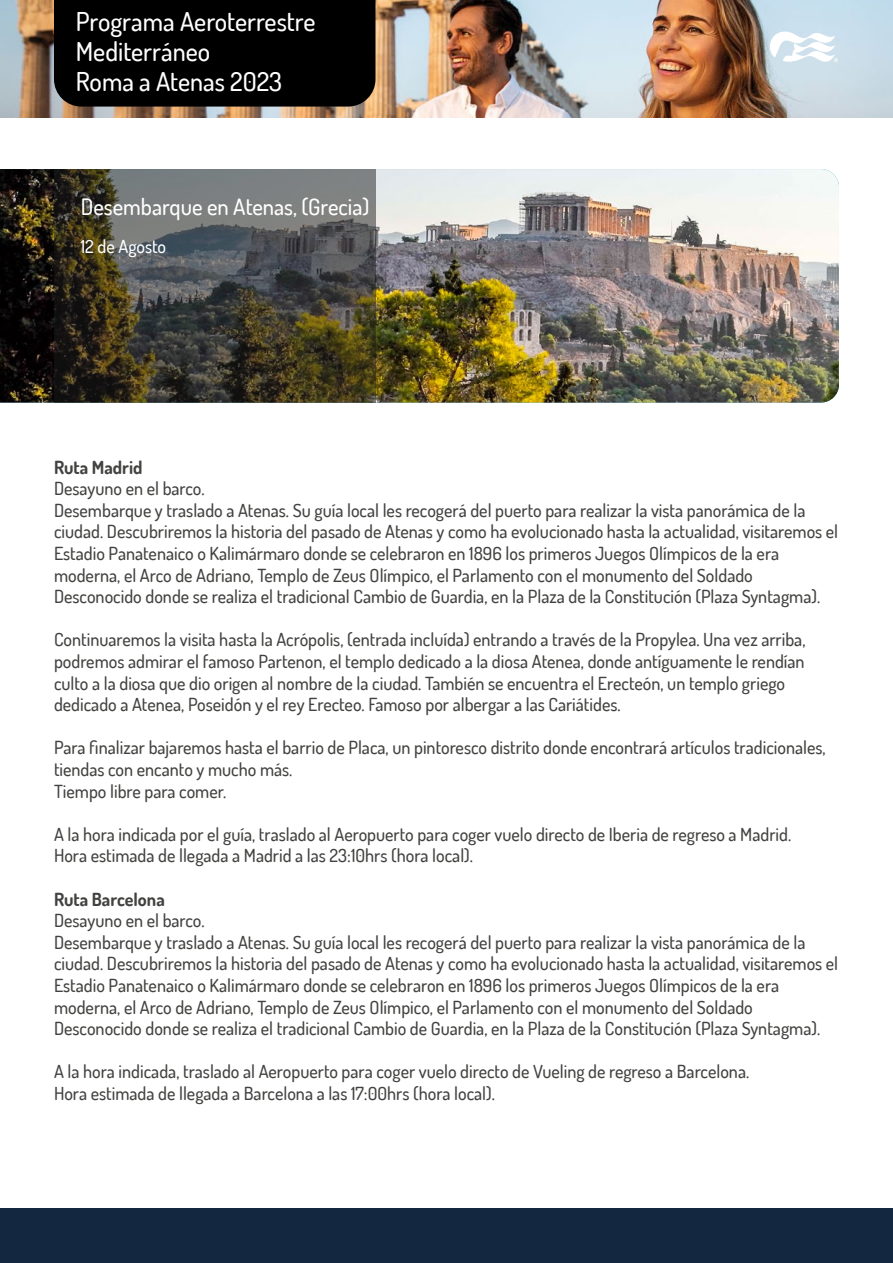
<style>
.page{position:relative;width:893px;height:1263px;background:#fff}
.page>*{position:absolute;margin:0;border:0;box-sizing:border-box;transform-origin:0 0}
.t1{font:500 25.95px/30px "Dosis";color:#fff}
.t2{font:500 22.5px "Dosis";color:#fff}
.t3{font:500 18px/21.6px "Dosis";color:#424340}
.t4{font:700 18px "Dosis";color:#424340}
.t5{font:500 18px "Dosis";color:#fff}
</style>
<div class="page">
<img style="left:0;top:0;width:893px;height:118px">
<div style="left:0;top:1209px;width:893px;height:54px;background:#142740"></div>
<img style="left:0;top:169px;width:839px;height:234px">
<svg style="left:54px;top:169px;width:321px;height:234px;background:#4c4b42"></svg>
<div style="left:54px;top:0;width:321px;height:107px;background:#000"></div>
<svg style="left:770px;top:30px;width:68px;height:37px"></svg>
<h1 class="t1" style="left:76px;top:5px;width:241px">Programa Aeroterrestre<br>Mediterráneo<br>Roma a Atenas 2023</h1>
<p class="t2" style="left:81px;top:192px;width:290px">Desembarque en Atenas, (Grecia)</p>
<p class="t5" style="left:81px;top:235px;width:87px">12 de Agosto</p>
<p class="t4" style="left:54px;top:455px;width:90px">Ruta Madrid</p>
<p class="t3" style="left:54px;top:477px;width:786px">Desayuno en el barco.<br>Desembarque y traslado a Atenas. Su guía local les recogerá del puerto para realizar la vista panorámica de la ciudad. Descubriremos la historia del pasado de Atenas y como ha evolucionado hasta la actualidad, visitaremos el Estadio Panatenaico o Kalimármaro donde se celebraron en 1896 los primeros Juegos Olímpicos de la era moderna, el Arco de Adriano, Templo de Zeus Olímpico, el Parlamento con el monumento del Soldado Desconocido donde se realiza el tradicional Cambio de Guardia, en la Plaza de la Constitución (Plaza Syntagma).</p>
<p class="t3" style="left:54px;top:628px;width:753px">Continuaremos la visita hasta la Acrópolis, (entrada incluída) entrando a través de la Propylea. Una vez arriba, podremos admirar el famoso Partenon, el templo dedicado a la diosa Atenea, donde antíguamente le rendían culto a la diosa que dio origen al nombre de la ciudad. También se encuentra el Erecteón, un templo griego dedicado a Atenea, Poseidón y el rey Erecteo. Famoso por albergar a las Cariátides.</p>
<p class="t3" style="left:54px;top:736px;width:773px">Para finalizar bajaremos hasta el barrio de Placa, un pintoresco distrito donde encontrará artículos tradicionales, tiendas con encanto y mucho más.<br>Tiempo libre para comer.</p>
<p class="t3" style="left:54px;top:823px;width:739px">A la hora indicada por el guía, traslado al Aeropuerto para coger vuelo directo de Iberia de regreso a Madrid.<br>Hora estimada de llegada a Madrid a las 23:10hrs (hora local).</p>
<p class="t4" style="left:54px;top:887px;width:112px">Ruta Barcelona</p>
<p class="t3" style="left:54px;top:909px;width:786px">Desayuno en el barco.<br>Desembarque y traslado a Atenas. Su guía local les recogerá del puerto para realizar la vista panorámica de la ciudad. Descubriremos la historia del pasado de Atenas y como ha evolucionado hasta la actualidad, visitaremos el Estadio Panatenaico o Kalimármaro donde se celebraron en 1896 los primeros Juegos Olímpicos de la era moderna, el Arco de Adriano, Templo de Zeus Olímpico, el Parlamento con el monumento del Soldado Desconocido donde se realiza el tradicional Cambio de Guardia, en la Plaza de la Constitución (Plaza Syntagma).</p>
<p class="t3" style="left:54px;top:1060px;width:697px">A la hora indicada, traslado al Aeropuerto para coger vuelo directo de Vueling de regreso a Barcelona.<br>Hora estimada de llegada a Barcelona a las 17:00hrs (hora local).</p>
</div>
